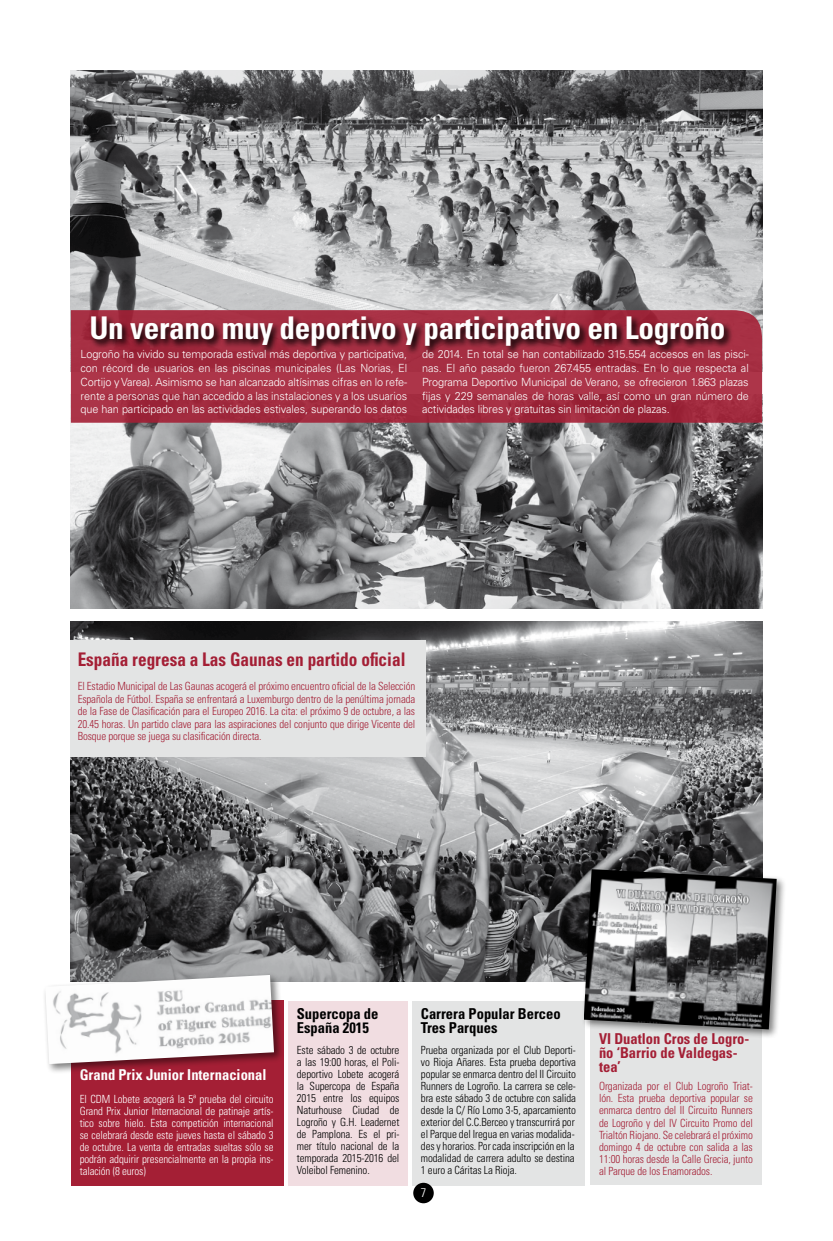
<style>
.page{position:relative;width:833px;height:1241px;background:#fff}
.page>*{position:absolute;margin:0;border:0;box-sizing:border-box;transform-origin:0 0}
.t1{font:700 condensed 31.25px "Univers LT Std";letter-spacing:-.01em;color:#fff}
.t2{font:700 condensed 18.75px "Univers LT Std";color:#a41f35;scale:.92 1}
.t3{font:700 condensed 15px/13.8px "Univers LT Std";color:#000}
.t4{font:700 condensed 15px/13.8px "Univers LT Std";color:#a41f35}
.t5{font:700 condensed 15px "Univers LT Std";color:#fff}
.t6{font:300 condensed 12.5px "Univers LT Std";color:#fff}
.t7{font:300 condensed 11.25px/12px "Univers LT Std";letter-spacing:-.01em;color:#a41f35;text-align:justify}
.t8{font:300 condensed 11.25px/12px "Univers LT Std";letter-spacing:-.01em;color:#000;text-align:justify}
.t9{font:300 11.25px/13.8px "Univers LT Std";letter-spacing:-.01em;color:#fff;text-align:justify}
.t10{font:300 condensed 11.25px/12px "Univers LT Std";letter-spacing:-.01em;color:#fff;text-align:justify}
</style>
<div class="page">
<img style="left:71px;top:621px;width:691px;height:360px">
<img style="left:71px;top:71px;width:691px;height:239px">
<div style="left:70px;top:640px;width:355px;height:116px;background:#e3e4e4"></div>
<div style="left:71px;top:1000px;width:212px;height:185px;background:#a41f35"></div>
<img style="left:71px;top:422px;width:691px;height:186px">
<svg style="left:71px;top:310px;width:691px;height:112px;fill:#a62f43"></svg>
<svg style="left:89px;top:314px;width:644px;height:41px"></svg>
<div style="left:288px;top:1001px;width:120px;height:184px;background:#f1dde1"></div>
<div style="left:412px;top:1001px;width:173px;height:184px;background:#e3e4e4"></div>
<div style="left:590px;top:1001px;width:172px;height:183px;background:#e3e4e4"></div>
<div style="left:581px;top:866px;width:205px;height:173px;background:#000;opacity:.5"></div>
<img style="left:584px;top:869px;width:192px;height:160px">
<div style="left:42px;top:971px;width:242px;height:103px;background:#000;opacity:.5"></div>
<img style="left:45px;top:974px;width:229px;height:89px">
<div style="left:413px;top:1182px;width:21px;height:20px;background:#000;border-radius:50%"></div>
<h1 class="t1" style="left:89px;top:309px;width:637px">Un verano muy deportivo y participativo en Logroño</h1>
<p class="t9" style="left:81px;top:347px;width:328px">Logroño ha vivido su temporada estival más deportiva y participativa, con récord de usuarios en las piscinas municipales (Las Norias, El Cortijo y Varea). Asimismo se han alcanzado altísimas cifras en lo refe&shy;rente a personas que han accedido a las instalaciones y a los usuarios que han participado en las actividades estivales, superando los datos</p>
<p class="t9" style="left:422px;top:347px;width:328px">de 2014. En total se han contabilizado 315.554 accesos en las pisci&shy;nas. El año pasado fueron 267.455 entradas. En lo que respecta al Programa Deportivo Municipal de Verano, se ofrecieron 1.863 plazas fijas y 229 semanales de horas valle, así como un gran número de actividades libres y gratuitas sin limitación de plazas.</p>
<h2 class="t2" style="left:78px;top:647px;width:358px">España regresa a Las Gaunas en partido oficial</h2>
<p class="t7" style="left:78px;top:679px;width:339px;line-height:12.5px">El Estadio Municipal de Las Gaunas acogerá el próximo encuentro oficial de la Selección Española de Fútbol. España se enfrentará a Luxemburgo dentro de la penúltima jornada de la Fase de Clasificación para el Europeo 2016. La cita: el próximo 9 de octubre, a las 20.45 horas. Un partido clave para las aspiraciones del conjunto que dirige Vicente del Bosque porque se juega su clasificación directa.</p>
<h3 class="t5" style="left:80px;top:1065px;width:188px">Grand Prix Junior Internacional</h3>
<p class="t10" style="left:80px;top:1092px;width:195px">El CDM Lobete acogerá la 5ª prueba del circuito Grand Prix Junior Internacional de patinaje artís&shy;tico sobre hielo. Esta competición internacional se celebrará desde este jueves hasta el sábado 3 de octubre. La venta de entradas sueltas sólo se podrán adquirir presencialmente en la propia ins&shy;talación (8 euros)</p>
<h3 class="t3" style="left:297px;top:1006px;width:83px">Supercopa de<br>España 2015</h3>
<p class="t8" style="left:297px;top:1044px;width:104px">Este sábado 3 de octubre a las 19:00 horas, el Poli&shy;deportivo Lobete acogerá la Supercopa de España 2015 entre los equipos Naturhouse Ciudad de Logroño y G.H. Leadernet de Pamplona. Es el pri&shy;mer título nacional de la temporada 2015-2016 del Voleibol Femenino.</p>
<h3 class="t3" style="left:421px;top:1006px;width:141px">Carrera Popular Berceo<br>Tres Parques</h3>
<p class="t8" style="left:421px;top:1043px;width:157px">Prueba organizada por el Club Deporti&shy;vo Rioja Añares. Esta prueba deportiva popular se enmarca dentro del II Circuito Runners de Logroño. La carrera se cele&shy;bra este sábado 3 de octubre con salida desde la C/ Río Lomo 3-5, aparcamiento exterior del C.C.Berceo y transcurrirá por el Parque del Iregua en varias modalida&shy;des y horarios. Por cada inscripción en la modalidad de carrera adulto se destina 1 euro a Cáritas La Rioja.</p>
<p class="t6" style="left:421px;top:1184px;width:7px">7</p>
<h3 class="t4" style="left:599px;top:1031px;width:152px">VI Duatlon Cros de Logro&shy;ño ‘Barrio de Valdegas&shy;tea’</h3>
<p class="t7" style="left:599px;top:1080px;width:155px">Organizada por el Club Logroño Triat&shy;lón. Esta prueba deportiva popular se enmarca dentro del II Circuito Runners de Logroño y del IV Circuito Promo del Trialtón Riojano. Se celebrará el próximo domingo 4 de octubre con salida a las 11:00 horas desde la Calle Grecia, junto al Parque de los Enamorados.</p>
</div>
